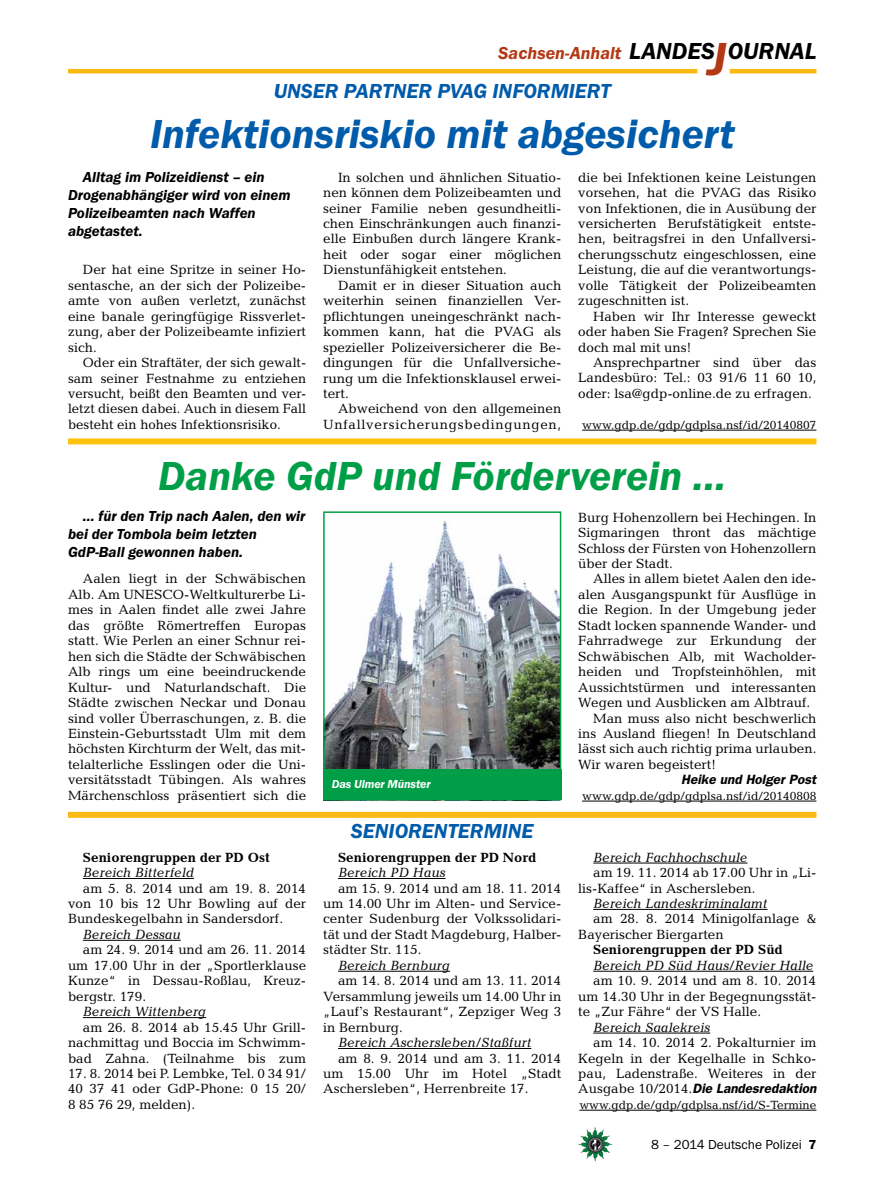
<style>
.page{position:relative;width:893px;height:1191px;background:#fff}
.page>*{position:absolute;margin:0;border:0;box-sizing:border-box;transform-origin:0 0}
.t1{font:italic 600 42px "Franklin Gothic Itc T";color:#005baa}
.t2{font:italic 600 42px "Franklin Gothic Itc T";color:#009f47}
.t3{font:italic 600 24px "Franklin Gothic Itc T";color:#000}
.t4{font:italic 600 21px "Franklin Gothic Itc T";color:#005baa}
.t5{font:italic 600 18px "Franklin Gothic Itc T";color:#b33916}
.t6{font:italic 600 15px/18px "Franklin Gothic Itc T";color:#000}
.t7{font:13.5px/15.5px "Candida";color:#000;text-align:justify}
.t8{font:italic 13.5px "Candida";color:#000}
.t9{font:700 13.5px "Candida";color:#000}
.t10{font:13.5px/15.5px "Candida";letter-spacing:.055em;color:#000;text-align:right}
.t11{font:italic 600 13.5px "Franklin Gothic";color:#000}
.t12{font:13.5px "Franklin Gothic Itc T";color:#000}
.t13{font:12px "Candida";color:#000}
.t14{font:italic 600 12px "Franklin Gothic Itc T";letter-spacing:-.01em;color:#fff}
.s1{font-size:48px;color:#b33916}
.s2{font-family:"Times Ten"}
.s3{font-family:"Candida";font-weight:400;font-style:normal}
.s4{font-weight:600}
</style>
<div class="page">
<img style="left:578px;top:1127px;width:17px;height:25px">
<hr style="left:730px;top:69px;width:86px;height:4px;background:#fdb913">
<hr style="left:68px;top:69px;width:629px;height:4px;background:#fdb913">
<hr style="left:582px;top:430px;width:234px;height:1px;background:#000">
<div style="left:68px;top:438px;width:748px;height:6px;background:#ffc20e"></div>
<hr style="left:582px;top:800px;width:234px;height:1px;background:#000">
<img style="left:326px;top:520px;width:232px;height:249px">
<div style="left:323px;top:511px;width:238px;height:289px;border:2px solid #009f47"></div>
<div style="left:323px;top:769px;width:238px;height:31px;background:#009f47"></div>
<hr style="left:83px;top:878px;width:111px;height:1px;background:#000">
<hr style="left:83px;top:940px;width:98px;height:1px;background:#000">
<hr style="left:83px;top:1017px;width:123px;height:1px;background:#000">
<div style="left:68px;top:812px;width:748px;height:6px;background:#fdb913"></div>
<hr style="left:338px;top:878px;width:108px;height:1px;background:#000">
<hr style="left:338px;top:971px;width:112px;height:1px;background:#000">
<hr style="left:338px;top:1048px;width:193px;height:1px;background:#000">
<hr style="left:593px;top:862px;width:154px;height:1px;background:#000">
<hr style="left:593px;top:909px;width:174px;height:1px;background:#000">
<hr style="left:593px;top:971px;width:220px;height:1px;background:#000">
<hr style="left:593px;top:1032px;width:117px;height:1px;background:#000">
<hr style="left:579px;top:1109px;width:237px;height:1px;background:#000">
<h2 class="t3" style="left:629px;top:37px;width:189px">LANDES<span class="s1">J</span>OURNAL</h2>
<h3 class="t5" style="left:498px;top:42px;width:125px">Sachsen-Anhalt</h3>
<h3 class="t4" style="left:274px;top:79px;width:28px">Unser</h3>
<h3 class="t4" style="left:344px;top:79px;width:26px">Partner</h3>
<h3 class="t4" style="left:437px;top:79px;width:102px">PVAG inform</h3>
<h3 class="t4" style="left:569px;top:79px;width:20px">iert</h3>
<h1 class="t1" style="left:150px;top:109px;width:586px">Infektionsriskio mit abgesichert</h1>
<p class="t6" style="left:68px;top:168px;width:224px;text-indent:15px">Alltag im Polizeidienst – ein<br>Drogenabhängiger wird von einem<br>Polizeibeamten nach Waffen abgetastet.</p>
<p class="t7" style="left:68px;top:262px;width:240px;text-indent:15px">Der hat eine Spritze in seiner Ho&shy;sentasche, an der sich der Polizeibe&shy;amte von außen verletzt, zunächst eine banale geringfügige Rissverlet&shy;zung, aber der Polizeibeamte infiziert sich.</p>
<p class="t7" style="left:68px;top:355px;width:240px;text-indent:15px">Oder ein Straftäter, der sich gewalt&shy;sam seiner Festnahme zu entziehen versucht, beißt den Beamten und ver&shy;letzt diesen dabei. Auch in diesem Fall besteht ein hohes Infektionsrisiko.</p>
<p class="t7" style="left:323px;top:169px;width:240px;text-indent:15px">In solchen und ähnlichen Situatio&shy;nen können dem Polizeibeamten und seiner Familie neben gesundheitli&shy;chen Einschränkungen auch finanzi&shy;elle Einbußen durch längere Krank&shy;heit oder sogar einer möglichen Dienstunfähigkeit entstehen.</p>
<p class="t7" style="left:323px;top:277px;width:240px;text-indent:15px">Damit er in dieser Situation auch weiterhin seinen finanziellen Ver&shy;pflichtungen uneingeschränkt nach&shy;kommen kann, hat die PVAG als spezieller Polizeiversicherer die Be&shy;dingungen für die Unfallversiche&shy;rung um die Infektionsklausel erwei&shy;tert.</p>
<p class="t10" style="left:323px;top:401px;width:240px">Abweichend von den allgemeinen<br>Unfallversicherungsbedingungen,</p>
<p class="t7" style="left:578px;top:169px;width:240px">die bei Infektionen keine Leistungen vorsehen, hat die PVAG das Risiko von Infektionen, die in Ausübung der versicherten Berufstätigkeit entste&shy;hen, beitragsfrei in den Unfallversi&shy;cherungsschutz eingeschlossen, eine Leistung, die auf die verantwortungs&shy;volle Tätigkeit der Polizeibeamten zugeschnitten ist.</p>
<p class="t7" style="left:578px;top:308px;width:240px;text-indent:15px">Haben wir Ihr Interesse geweckt oder haben Sie Fragen? Sprechen Sie doch mal mit uns!</p>
<p class="t7" style="left:578px;top:355px;width:240px;text-indent:15px">Ansprechpartner sind über das Landesbüro: Tel.: 03 91/6 11 60 10, oder: lsa@gdp-online.de zu erfragen.</p>
<p class="t13" style="left:582px;top:418px;width:236px">www.gdp.de/gdp/gdplsa.nsf/id/20140807</p>
<h1 class="t2" style="left:158px;top:452px;width:570px">Danke GdP und Förderverein ...</h1>
<p class="t7" style="left:578px;top:509px;width:240px">Burg Hohenzollern bei Hechingen. In Sigmaringen thront das mächtige Schloss der Fürsten von Hohenzollern über der Stadt.</p>
<p class="t7" style="left:593px;top:571px;width:225px">Alles in allem bietet Aalen den ide-</p>
<p class="t7" style="left:578px;top:586px;width:240px">alen Ausgangspunkt für Ausflüge in</p>
<p class="t7" style="left:578px;top:602px;width:240px">die Region. In der Umgebung jeder</p>
<p class="t7" style="left:578px;top:617px;width:240px">Stadt locken spannende Wander- und</p>
<p class="t7" style="left:578px;top:633px;width:240px">Fahrradwege zur Erkundung der</p>
<p class="t7" style="left:578px;top:648px;width:240px">Schwäbischen Alb, mit Wacholder-</p>
<p class="t7" style="left:578px;top:664px;width:240px">heiden und Tropfsteinhöhlen, mit</p>
<p class="t7" style="left:578px;top:679px;width:240px">Aussichtstürmen und interessanten</p>
<p class="t7" style="left:578px;top:695px;width:234px">Wegen und Ausblicken am Albtrauf.</p>
<p class="t7" style="left:593px;top:710px;width:225px">Man muss also nicht beschwerlich</p>
<p class="t7" style="left:578px;top:725px;width:240px">ins Ausland fliegen! In Deutschland</p>
<p class="t7" style="left:578px;top:741px;width:240px">lässt sich auch richtig prima urlauben.</p>
<p class="t7" style="left:578px;top:756px;width:139px">Wir waren begeistert!</p>
<p class="t11" style="left:681px;top:771px;width:137px">Heike und Holger Post</p>
<p class="t13" style="left:582px;top:789px;width:236px">www.gdp.de/gdp/gdplsa.nsf/id/20140808</p>
<p class="t6" style="left:68px;top:507px;width:239px;text-indent:15px">... für den Trip nach Aalen, den wir bei der Tombola beim letzten<br>GdP-Ball gewonnen haben.</p>
<p class="t7" style="left:68px;top:571px;width:240px;text-indent:15px">Aalen liegt in der Schwäbischen Alb. Am UNESCO-Weltkulturerbe Li&shy;mes in Aalen findet alle zwei Jahre das größte Römertreffen Europas statt. Wie Perlen an einer Schnur rei&shy;hen sich die Städte der Schwäbischen Alb rings um eine beeindruckende Kultur- und Naturlandschaft. Die Städte zwischen Neckar und Donau sind voller Überraschungen, z. B. die Einstein-Geburtsstadt Ulm mit dem höchsten Kirchturm der Welt, das mit&shy;telalterliche Esslingen oder die Uni&shy;versitätsstadt Tübingen. Als wahres Märchenschloss präsentiert sich die</p>
<p class="t14" style="left:332px;top:777px;width:100px">Das Ulmer Münster</p>
<p class="t9" style="left:83px;top:849px;width:188px">Seniorengruppen der PD Ost</p>
<p class="t8" style="left:83px;top:864px;width:113px">Bereich Bitterfeld</p>
<p class="t7" style="left:68px;top:880px;width:240px;text-indent:15px">am 5. 8. 2014 und am 19. 8. 2014 von 10 bis 12 Uhr Bowling auf der Bundeskegelbahn in Sandersdorf.</p>
<p class="t8" style="left:83px;top:926px;width:99px">Bereich Dessau</p>
<p class="t7" style="left:68px;top:942px;width:240px;text-indent:15px">am 24. 9. 2014 und am 26. 11. 2014 um 17.00 Uhr in der „Sportlerklause Kunze“ in Dessau-Roßlau, Kreuz&shy;bergstr. 179.</p>
<p class="t8" style="left:83px;top:1003px;width:125px">Bereich Wittenberg</p>
<p class="t7" style="left:68px;top:1019px;width:240px;text-indent:15px">am 26. 8. 2014 ab 15.45 Uhr Grill&shy;nachmittag und Boccia im Schwimm&shy;bad Zahna. (Teilnahme bis zum</p>
<p class="t7" style="left:68px;top:1065px;width:240px">17. 8. 2014 bei P. Lembke, Tel. 0 34 91/ 40 37 41 oder GdP-Phone: 0 15 20/ 8 85 76 29, melden).</p>
<h3 class="t4" style="left:351px;top:818px;width:59px">Seniorenterm</h3>
<h3 class="t4" style="left:502px;top:818px;width:20px">ine</h3>
<p class="t9" style="left:338px;top:849px;width:200px">Seniorengruppen der PD Nord</p>
<p class="t8" style="left:338px;top:864px;width:109px">Bereich PD Haus</p>
<p class="t7" style="left:323px;top:880px;width:240px;text-indent:15px">am 15. 9. 2014 und am 18. 11. 2014 um 14.00 Uhr im Alten- und Service&shy;center Sudenburg der Volkssolidari&shy;tät und der Stadt Magdeburg, Halber&shy;städter Str. 115.</p>
<p class="t8" style="left:338px;top:957px;width:114px">Bereich Bernburg</p>
<p class="t7" style="left:323px;top:973px;width:240px;text-indent:15px">am 14. 8. 2014 und am 13. 11. 2014<br>Versammlung jeweils um 14.00 Uhr in „Lauf<span class="s2">’</span>s Restaurant“, Zepziger Weg 3 in Bernburg.</p>
<p class="t8" style="left:338px;top:1034px;width:195px">Bereich Aschersleben/Staßfurt</p>
<p class="t7" style="left:323px;top:1050px;width:240px;text-indent:15px">am 8. 9. 2014 und am 3. 11. 2014 um 15.00 Uhr im Hotel „Stadt Aschersleben“, Herrenbreite 17.</p>
<p class="t8" style="left:593px;top:849px;width:156px">Bereich Fachhochschule</p>
<p class="t7" style="left:578px;top:865px;width:240px;text-indent:15px">am 19. 11. 2014 ab 17.00 Uhr in „Li&shy;lis-Kaffee“ in Aschersleben.</p>
<p class="t8" style="left:593px;top:895px;width:176px">Bereich Landeskriminalamt</p>
<p class="t7" style="left:578px;top:911px;width:240px;text-indent:15px">am 28. 8. 2014 Minigolfanlage &amp;<br>Bayerischer Biergarten</p>
<p class="t9" style="left:593px;top:942px;width:191px">Seniorengruppen der PD Süd</p>
<p class="t8" style="left:593px;top:957px;width:222px">Bereich PD Süd Haus/Revier Halle</p>
<p class="t7" style="left:578px;top:973px;width:240px;text-indent:15px">am 10. 9. 2014 und am 8. 10. 2014 um 14.30 Uhr in der Begegnungsstät&shy;te „Zur Fähre“ der VS Halle.</p>
<p class="t8" style="left:593px;top:1019px;width:119px">Bereich Saalekreis</p>
<p class="t7" style="left:578px;top:1034px;width:240px;text-indent:15px">am 14. 10. 2014 2. Pokalturnier im Kegeln in der Kegelhalle in Schko&shy;pau, Ladenstraße. Weiteres in der</p>
<p class="t11" style="left:578px;top:1080px;width:240px"><span class="s3">Ausgabe 10/2014.</span>Die Landesredaktion</p>
<p class="t13" style="left:579px;top:1098px;width:239px">www.gdp.de/gdp/gdplsa.nsf/id/S-Termine</p>
<p class="t12" style="left:651px;top:1136px;width:167px">8 – 2014 Deutsche Polizei <span class="s4">7</span></p>
</div>
